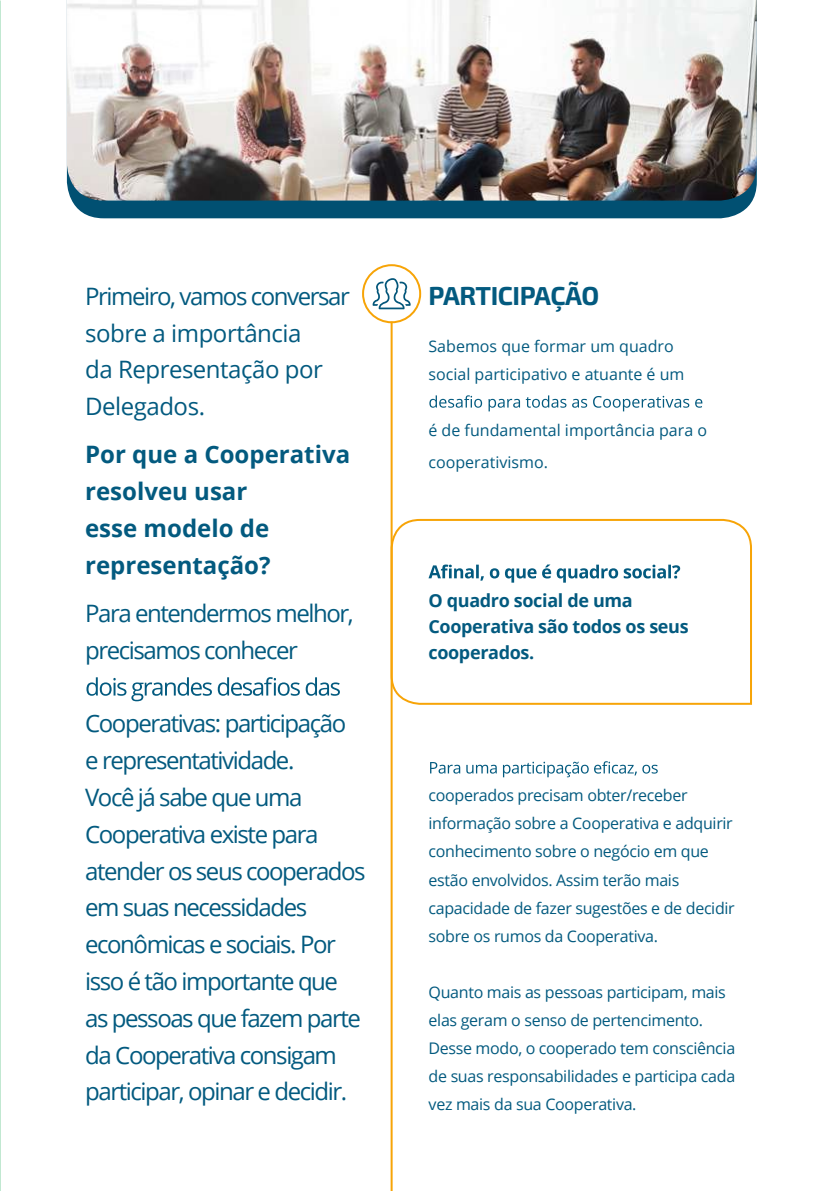
<style>
.page{position:relative;width:840px;height:1191px;background:#fff}
.page>*{position:absolute;margin:0;border:0;box-sizing:border-box;transform-origin:0 0}
.t1{font:700 26px "Exo 2";letter-spacing:-.02em;color:#035a7f}
.t2{font:24px/36.8px "Open Sans";letter-spacing:-.06em;color:#035a7f}
.t3{font:700 24px/36.8px "Open Sans";color:#035a7f}
.t4{font:24px/36.8px "Open Sans";letter-spacing:-.02em;color:#035a7f}
.t5{font:700 18px/26px "Open Sans";letter-spacing:-.02em;color:#035a7f}
.t6{font:16px/28px "Open Sans";letter-spacing:-.02em;color:#035a7f}
.t7{font:16px/28px "Open Sans";color:#035a7f}
</style>
<div class="page">
<div style="left:72px;top:201px;width:680px;height:17px;background:#015072"></div>
<img style="left:67px;top:0;width:689px;height:201px">
<svg style="left:392px;top:518px;width:360px;height:188px"></svg>
<svg style="left:429px;top:395px;width:273px;height:16px"></svg>
<svg style="left:428px;top:564px;width:251px;height:18px"></svg>
<svg style="left:430px;top:761px;width:227px;height:16px"></svg>
<div style="left:362px;top:264px;width:59px;height:59px;border:2px solid #f7a407;border-radius:50%"></div>
<svg style="left:372px;top:278px;width:38px;height:31px"></svg>
<svg style="left:86px;top:677px;width:254px;height:24px"></svg>
<hr style="left:390px;top:321px;width:2px;height:870px;background:#f7a407">
<h2 class="t2" style="left:85px;top:277px;width:266px">Primeiro, vamos conversar</h2>
<h1 class="t1" style="left:428px;top:280px;width:172px">PARTICIPAÇÃO</h1>
<h2 class="t4" style="left:85px;top:314px;width:239px">sobre a importância da Representação por<br>Delegados.</h2>
<h2 class="t3" style="left:85px;top:435px;width:266px">Por que a Cooperativa resolveu usar<br>esse modelo de representação?</h2>
<h2 class="t2" style="left:85px;top:594px;width:270px">Para entendermos melhor, precisamos conhecer</h2>
<p class="t7" style="left:428px;top:331px;width:257px">Sabemos que formar um quadro social participativo e atuante é um</p>
<p class="t7" style="left:428px;top:413px;width:280px;line-height:32px">é de fundamental importância para o cooperativismo.</p>
<p class="t5" style="left:428px;top:586px;width:261px">O quadro social de uma<br>Cooperativa são todos os seus cooperados.</p>
<p class="t2" style="left:85px;top:704px;width:282px">Cooperativas: participação<br>e representatividade.<br>Você já sabe que uma<br>Cooperativa existe para atender os seus cooperados em suas necessidades econômicas e sociais. Por isso é tão importante que as pessoas que fazem parte da Cooperativa consigam participar, opinar e decidir.</p>
<p class="t6" style="left:428px;top:781px;width:308px">cooperados precisam obter/receber informação sobre a Cooperativa e adquirir conhecimento sobre o negócio em que estão envolvidos. Assim terão mais capacidade de fazer sugestões e de decidir sobre os rumos da Cooperativa.</p>
<p class="t6" style="left:428px;top:977px;width:308px">Quanto mais as pessoas participam, mais elas geram o senso de pertencimento.<br>Desse modo, o cooperado tem consciência de suas responsabilidades e participa cada vez mais da sua Cooperativa.</p>
</div>
